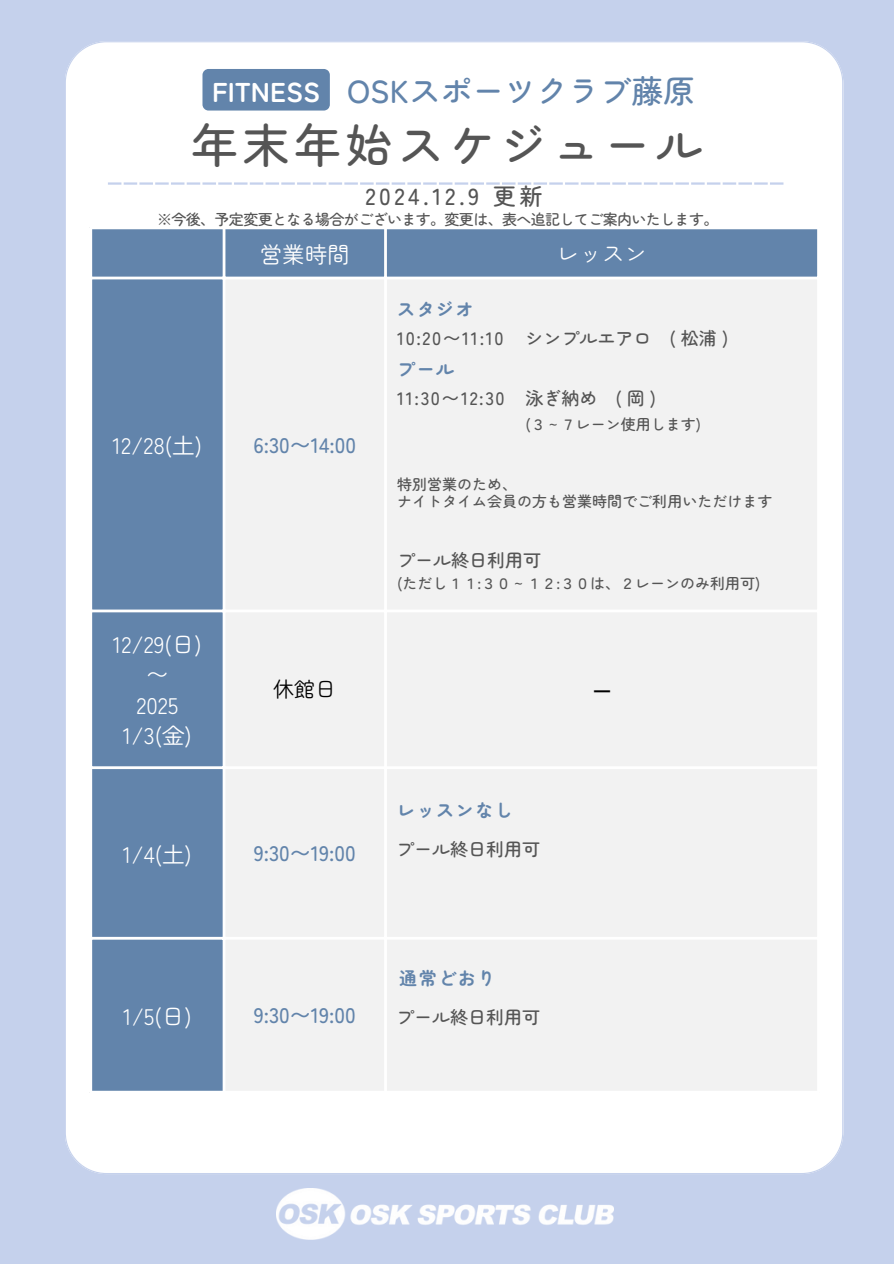
<style>
.page{position:relative;width:894px;height:1264px;background:#fff}
.page>*{position:absolute;margin:0;border:0;box-sizing:border-box;transform-origin:0 0}
.t1{font:500 46.95px "Zen Maru Gothic";letter-spacing:.1em;color:#555}
.t2{font:500 31.8px "Zen Maru Gothic";color:#6284ab}
.t3{font:700 27.3px "Zen Maru Gothic";color:#fff}
.t4{font:500 23.1px "Zen Maru Gothic";letter-spacing:.15em;color:#555}
.t5{font:22.5px "Zen Maru Gothic";color:#fff}
.t6{font:500 21px "Zen Maru Gothic";color:#6284ab}
.t7{font:21px "Zen Maru Gothic";color:#000}
.t8{font:500 18px "Zen Maru Gothic";color:#555}
.t9{font:700 18px "Zen Maru Gothic";letter-spacing:.085em;color:#6284ab}
.t10{font:700 17.4px "Noto Sans";color:#000}
.t11{font:500 15px "Zen Maru Gothic";color:#555}
.t12{font:500 15px "Zen Maru Gothic";letter-spacing:-.04em;color:#555}
.s1{font-family:"Wen Quan Yi Micro Hei";font-weight:400}
</style>
<div class="page">
<div style="left:0;top:0;width:893px;height:1263px;background:#c5d1ec"></div>
<div style="left:65px;top:41px;width:777px;height:1133px;background:#fff"></div>
<svg style="left:108px;top:182px;width:29px;height:3px"></svg>
<hr style="left:139px;top:182px;width:14px;height:3px;background:#c5d1ec">
<hr style="left:155px;top:182px;width:14px;height:3px;background:#c5d1ec">
<svg style="left:171px;top:182px;width:29px;height:3px"></svg>
<hr style="left:202px;top:182px;width:14px;height:3px;background:#c5d1ec">
<hr style="left:218px;top:182px;width:14px;height:3px;background:#c5d1ec">
<svg style="left:234px;top:182px;width:29px;height:3px"></svg>
<hr style="left:265px;top:182px;width:14px;height:3px;background:#c5d1ec">
<hr style="left:281px;top:182px;width:14px;height:3px;background:#c5d1ec">
<svg style="left:297px;top:182px;width:29px;height:3px"></svg>
<hr style="left:328px;top:182px;width:14px;height:3px;background:#c5d1ec">
<hr style="left:344px;top:182px;width:14px;height:3px;background:#c5d1ec">
<svg style="left:360px;top:182px;width:29px;height:3px"></svg>
<hr style="left:391px;top:182px;width:14px;height:3px;background:#c5d1ec">
<hr style="left:407px;top:182px;width:14px;height:3px;background:#c5d1ec">
<svg style="left:423px;top:182px;width:29px;height:3px"></svg>
<hr style="left:454px;top:182px;width:14px;height:3px;background:#c5d1ec">
<hr style="left:470px;top:182px;width:14px;height:3px;background:#c5d1ec">
<svg style="left:486px;top:182px;width:29px;height:3px"></svg>
<hr style="left:517px;top:182px;width:14px;height:3px;background:#c5d1ec">
<hr style="left:533px;top:182px;width:14px;height:3px;background:#c5d1ec">
<svg style="left:549px;top:182px;width:29px;height:3px"></svg>
<hr style="left:580px;top:182px;width:14px;height:3px;background:#c5d1ec">
<hr style="left:596px;top:182px;width:14px;height:3px;background:#c5d1ec">
<svg style="left:612px;top:182px;width:29px;height:3px"></svg>
<hr style="left:643px;top:182px;width:14px;height:3px;background:#c5d1ec">
<hr style="left:659px;top:182px;width:14px;height:3px;background:#c5d1ec">
<svg style="left:675px;top:182px;width:29px;height:3px"></svg>
<hr style="left:706px;top:182px;width:14px;height:3px;background:#c5d1ec">
<hr style="left:722px;top:182px;width:14px;height:3px;background:#c5d1ec">
<svg style="left:738px;top:182px;width:29px;height:3px"></svg>
<hr style="left:769px;top:182px;width:14px;height:3px;background:#c5d1ec">
<div style="left:202px;top:69px;width:128px;height:41px;background:#6284ab"></div>
<img style="left:277px;top:1188px;width:336px;height:51px">
<div style="left:92px;top:229px;width:724px;height:861px;background:#6284ab"></div>
<div style="left:225px;top:279px;width:591px;height:811px;background:#f2f2f2"></div>
<hr style="left:89px;top:229px;width:3px;height:861px;background:#fff">
<hr style="left:222px;top:229px;width:3px;height:861px;background:#fff">
<hr style="left:384px;top:229px;width:3px;height:861px;background:#fff">
<hr style="left:816px;top:229px;width:3px;height:861px;background:#fff">
<hr style="left:89px;top:226px;width:730px;height:3px;background:#fff">
<hr style="left:89px;top:276px;width:730px;height:3px;background:#fff">
<hr style="left:89px;top:609px;width:730px;height:3px;background:#fff">
<hr style="left:89px;top:766px;width:730px;height:3px;background:#fff">
<hr style="left:89px;top:936px;width:730px;height:3px;background:#fff">
<hr style="left:89px;top:1090px;width:730px;height:3px;background:#fff">
<p class="t3" style="left:212px;top:70px;width:109px">FITNESS</p>
<p class="t2" style="left:347px;top:66px;width:349px">OSKスポーツクラブ藤原</p>
<p class="t1" style="left:191px;top:109px;width:513px">年末年始スケジュール</p>
<h4 class="t4" style="left:365px;top:178px;width:178px">2024.12.9 更新</h4>
<p class="t5" style="left:260px;top:237px;width:91px">営業時間</p>
<p class="t5" style="left:557px;top:236px;width:91px">レッスン</p>
<p class="t12" style="left:157px;top:207px;width:562px">※今後、予定変更となる場合がございます。変更は、表へ追記してご案内いたします。</p>
<p class="t5" style="left:112px;top:428px;width:91px">12/28(土)</p>
<p class="t6" style="left:253px;top:428px;width:104px">6:30〜14:00</p>
<h5 class="t9" style="left:397px;top:295px;width:78px">スタジオ</h5>
<h5 class="t8" style="left:397px;top:324px;width:108px">10:20〜11:10</h5>
<h5 class="t9" style="left:397px;top:355px;width:59px">プール</h5>
<h5 class="t8" style="left:397px;top:384px;width:109px">11:30〜12:30</h5>
<h5 class="t8" style="left:525px;top:324px;width:204px">シンプルエアロ ( 松浦 )</h5>
<h5 class="t8" style="left:525px;top:384px;width:132px">泳ぎ納め ( 岡 )</h5>
<h1 class="t11" style="left:525px;top:413px;width:177px">(３<span class="s1">～</span>７レーン使用します)</h1>
<h5 class="t11" style="left:397px;top:472px;width:121px">特別営業のため、</h5>
<h5 class="t11" style="left:397px;top:489px;width:376px">ナイトタイム会員の方も営業時間でご利用いただけます</h5>
<h5 class="t8" style="left:397px;top:545px;width:146px">プール終日利用可</h5>
<p class="t11" style="left:397px;top:572px;width:364px">(ただし１１:３０<span class="s1">～</span>１２:３０は、２レーンのみ利用可)</p>
<p class="t5" style="left:113px;top:626px;width:90px">12/29(日)</p>
<p class="t5" style="left:146px;top:657px;width:24px">〜</p>
<p class="t5" style="left:136px;top:687px;width:43px">2025</p>
<p class="t5" style="left:123px;top:718px;width:70px">1/3(金)</p>
<p class="t7" style="left:273px;top:672px;width:64px">休館日</p>
<p class="t10" style="left:593px;top:677px;width:19px">―</p>
<p class="t5" style="left:123px;top:836px;width:71px">1/4(土)</p>
<p class="t6" style="left:254px;top:837px;width:103px">9:30〜19:00</p>
<p class="t5" style="left:123px;top:999px;width:70px">1/5(日)</p>
<p class="t6" style="left:254px;top:998px;width:103px">9:30〜19:00</p>
<h5 class="t9" style="left:397px;top:796px;width:117px">レッスンなし</h5>
<h5 class="t8" style="left:396px;top:835px;width:146px">プール終日利用可</h5>
<p class="t9" style="left:399px;top:963px;width:98px">通常どおり</p>
<p class="t8" style="left:396px;top:1002px;width:146px">プール終日利用可</p>
</div>
